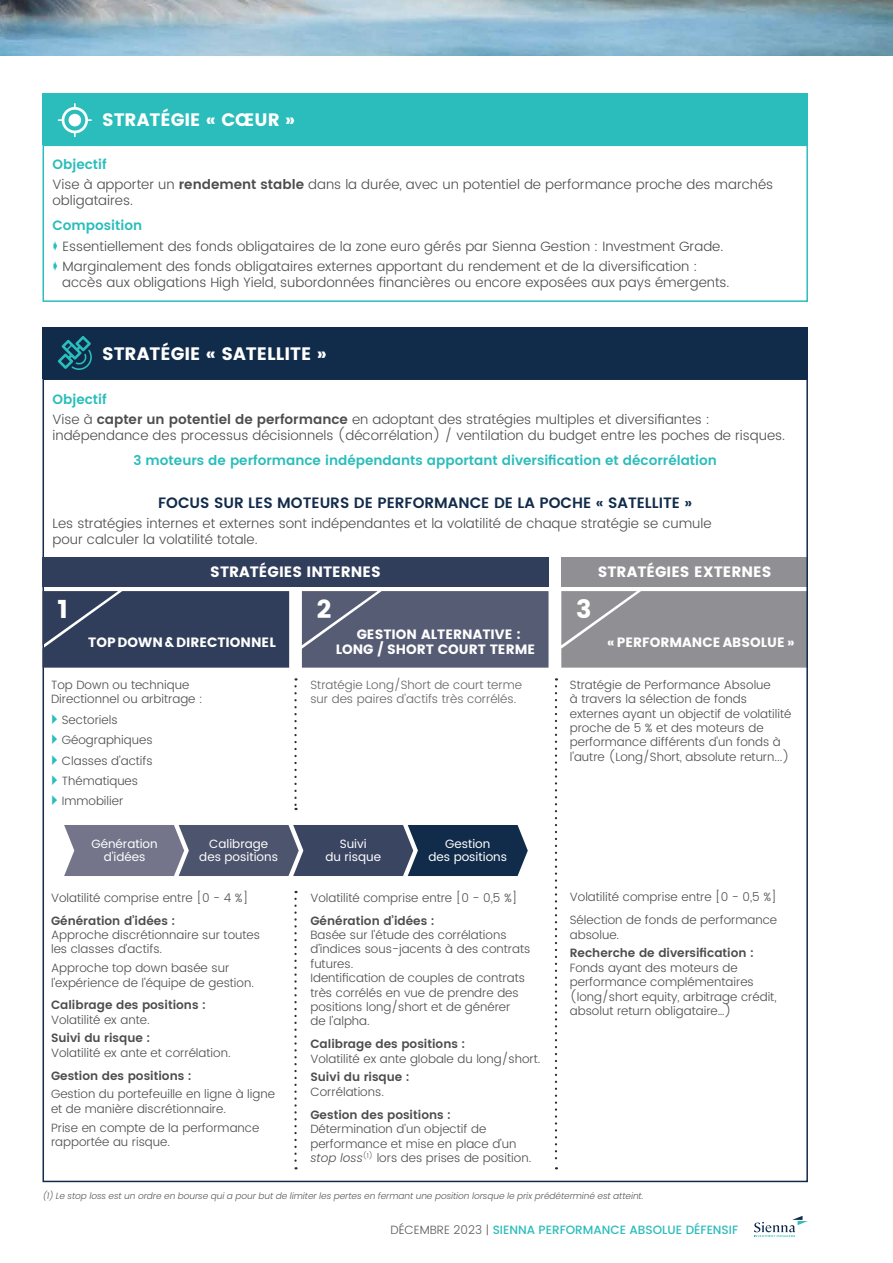
<style>
.page{position:relative;width:893px;height:1263px;background:#fff}
.page>*{position:absolute;margin:0;border:0;box-sizing:border-box;transform-origin:0 0}
.t1{font:25.5px "Poppins";color:#fff}
.t2{font:18px "Poppins";color:#fff}
.t3{font:600 15px "Poppins";color:#112b4a}
.t4{font:15px "Poppins";color:#fff}
.t5{font:300 13.5px/20.4px "Poppins";color:#4d4d4f}
.t6{font:600 13.5px "Poppins";color:#2abdbb}
.t7{font:13.5px/15px "Poppins";color:#fff;text-align:center}
.t8{font:300 12px/14.4px "Poppins";color:#4d4d4f}
.t9{font:600 12px "Poppins";color:#4d4d4f}
.t10{font:12px/13.5px "Poppins";color:#fff;text-align:center}
.t11{font:300 12px/14.4px "Poppins";color:#636466}
.t12{font:500 12px "Poppins";color:#2abdbb}
.t13{font:italic 300 9px "Poppins";letter-spacing:-.01em;color:#58595b}
.s1{font-weight:600;color:#2abdbb}
.s2{font-weight:600}
.s3{font-style:italic}
.s4{font-weight:300;color:#58595b}
.s5{font-weight:300;color:#4d4d4f}
</style>
<div class="page">
<div style="left:561px;top:557px;width:247px;height:30px;background:#909094"></div>
<img style="left:0;top:0;width:893px;height:55px">
<svg style="left:754px;top:1216px;width:54px;height:21px"></svg>
<div style="left:43px;top:145px;width:765px;height:157px;border:2px solid #2abdbb"></div>
<div style="left:43px;top:557px;width:506px;height:30px;background:#303e5b"></div>
<div style="left:43px;top:94px;width:765px;height:51px;background:#2abdbb"></div>
<div style="left:43px;top:327px;width:765px;height:51px;background:#112b4a"></div>
<svg style="left:58px;top:103px;width:34px;height:34px"></svg>
<svg style="left:58px;top:336px;width:34px;height:34px"></svg>
<svg style="left:64px;top:825px;width:464px;height:51px;background:#4c5770"></svg>
<svg style="left:294px;top:686px;width:3px;height:124px"></svg>
<svg style="left:294px;top:899px;width:3px;height:270px"></svg>
<svg style="left:555px;top:686px;width:2px;height:483px"></svg>
<div style="left:43px;top:591px;width:246px;height:77px;background:#303e5b"></div>
<div style="left:302px;top:591px;width:247px;height:77px;background:#565c74"></div>
<div style="left:561px;top:591px;width:247px;height:77px;background:#909094"></div>
<h2 class="t2" style="left:102px;top:110px;width:195px">STRATÉGIE « CŒUR »</h2>
<p class="t5" style="left:53px;top:154px;width:722px"><span class="s1">Objectif<br></span>Vise à apporter un <span class="s2">rendement stable</span> dans la durée, avec un potentiel de performance proche des marchés</p>
<p class="t5" style="left:53px;top:191px;width:82px">obligataires.</p>
<p class="t6" style="left:53px;top:215px;width:91px">Composition</p>
<p class="t5" style="left:63px;top:236px;width:662px">Essentiellement des fonds obligataires de la zone euro gérés par Sienna Gestion : Investment Grade.<br>Marginalement des fonds obligataires externes apportant du rendement et de la diversification :</p>
<p class="t5" style="left:62px;top:273px;width:669px">accès aux obligations High Yield, subordonnées financières ou encore exposées aux pays émergents.</p>
<h2 class="t2" style="left:102px;top:343px;width:226px">STRATÉGIE « SATELLITE »</h2>
<p class="t5" style="left:53px;top:389px;width:659px"><span class="s1">Objectif<br></span>Vise à <span class="s2">capter un potentiel de performance</span> en adoptant des stratégies multiples et diversifiantes :</p>
<p class="t5" style="left:53px;top:426px;width:734px">indépendance des processus décisionnels (décorrélation) / ventilation du budget entre les poches de risques.</p>
<p class="t6" style="left:133px;top:450px;width:585px">3 moteurs de performance indépendants apportant diversification et décorrélation</p>
<p class="t3" style="left:158px;top:491px;width:536px">FOCUS SUR LES MOTEURS DE PERFORMANCE DE LA POCHE « SATELLITE »</p>
<p class="t5" style="left:53px;top:516px;width:660px;line-height:16.2px">Les stratégies internes et externes sont indépendantes et la volatilité de chaque stratégie se cumule pour calculer la volatilité totale.</p>
<p class="t4" style="left:210px;top:563px;width:172px">STRATÉGIES INTERNES</p>
<p class="t4" style="left:598px;top:563px;width:175px">STRATÉGIES EXTERNES</p>
<h1 class="t1" style="left:57px;top:594px;width:12px">1</h1>
<h1 class="t1" style="left:317px;top:594px;width:16px">2</h1>
<h1 class="t1" style="left:576px;top:594px;width:17px">3</h1>
<p class="t7" style="left:88px;top:635px;width:189px">TOP DOWN &amp; DIRECTIONNEL</p>
<p class="t7" style="left:336px;top:627px;width:201px">GESTION ALTERNATIVE :<br>LONG / SHORT COURT TERME</p>
<p class="t8" style="left:51px;top:678px;width:153px">Top Down ou technique<br>Directionnel ou arbitrage :</p>
<p class="t8" style="left:62px;top:710px;width:92px;line-height:20.4px">Sectoriels<br>Géographiques<br>Classes d'actifs<br>Thématiques<br>Immobilier</p>
<p class="t7" style="left:607px;top:635px;width:189px">« PERFORMANCE ABSOLUE »</p>
<p class="t11" style="left:310px;top:678px;width:213px">Stratégie Long/Short de court terme sur des paires d'actifs très corrélés.</p>
<p class="t8" style="left:570px;top:678px;width:223px">Stratégie de Performance Absolue<br>à travers la sélection de fonds externes ayant un objectif de volatilité proche de 5 % et des moteurs de performance différents d'un fonds à l'autre (Long/Short, absolute return...)</p>
<p class="t10" style="left:91px;top:837px;width:68px">Génération d'idées</p>
<p class="t10" style="left:325px;top:837px;width:57px">Suivi<br>du risque</p>
<p class="t10" style="left:428px;top:837px;width:80px">Gestion<br>des positions</p>
<p class="t10" style="left:199px;top:837px;width:80px">Calibrage des positions</p>
<p class="t8" style="left:51px;top:891px;width:199px">Volatilité comprise entre [0 - 4 %]</p>
<p class="t9" style="left:51px;top:911px;width:126px">Génération d’idées :</p>
<p class="t8" style="left:51px;top:928px;width:211px">Approche discrétionnaire sur toutes les classes d’actifs.</p>
<p class="t8" style="left:51px;top:961px;width:205px">Approche top down basée sur l’expérience de l’équipe de gestion.</p>
<p class="t9" style="left:51px;top:996px;width:156px">Calibrage des positions :</p>
<p class="t8" style="left:51px;top:1013px;width:100px">Volatilité ex ante.</p>
<p class="t9" style="left:51px;top:1029px;width:101px">Suivi du risque :</p>
<p class="t8" style="left:51px;top:1046px;width:181px">Volatilité ex ante et corrélation.</p>
<p class="t9" style="left:51px;top:1066px;width:142px">Gestion des positions :</p>
<p class="t8" style="left:51px;top:1087px;width:226px">Gestion du portefeuille en ligne à ligne et de manière discrétionnaire.</p>
<p class="t8" style="left:51px;top:1120px;width:210px">Prise en compte de la performance rapportée au risque.</p>
<p class="t8" style="left:310px;top:891px;width:209px">Volatilité comprise entre [0 - 0,5 %]</p>
<p class="t9" style="left:310px;top:911px;width:126px">Génération d’idées :</p>
<p class="t8" style="left:310px;top:928px;width:221px">Basée sur l’étude des corrélations d’indices sous-jacents à des contrats futures.<br>Identification de couples de contrats très corrélés en vue de prendre des positions long/short et de générer<br>de l’alpha.</p>
<p class="t9" style="left:310px;top:1035px;width:156px">Calibrage des positions :</p>
<p class="t8" style="left:310px;top:1052px;width:232px">Volatilité ex ante globale du long/short.</p>
<p class="t9" style="left:310px;top:1068px;width:101px">Suivi du risque :</p>
<p class="t8" style="left:310px;top:1085px;width:75px">Corrélations.</p>
<p class="t9" style="left:310px;top:1105px;width:142px">Gestion des positions :</p>
<p class="t8" style="left:310px;top:1122px;width:222px">Détermination d’un objectif de performance et mise en place d’un <span class="s3">stop loss</span><sup>(1)</sup> lors des prises de position.</p>
<p class="t8" style="left:570px;top:886px;width:209px;line-height:23px">Volatilité comprise entre [0 - 0,5 %]<br>Sélection de fonds de performance</p>
<p class="t8" style="left:570px;top:928px;width:51px">absolue.</p>
<p class="t9" style="left:570px;top:944px;width:186px">Recherche de diversification :</p>
<p class="t8" style="left:570px;top:961px;width:208px">Fonds ayant des moteurs de performance complémentaires (long/short equity, arbitrage crédit, absolut return obligataire…)</p>
<p class="t13" style="left:43px;top:1191px;width:602px">(1) Le stop loss est un ordre en bourse qui a pour but de limiter les pertes en fermant une position lorsque le prix prédéterminé est atteint.</p>
<p class="t12" style="left:390px;top:1221px;width:349px"><span class="s4">D</span><span class="s5">É</span><span class="s4">CEMBRE 2023 |</span> SIENNA PERFORMANCE ABSOLUE DÉFENSIF</p>
</div>
